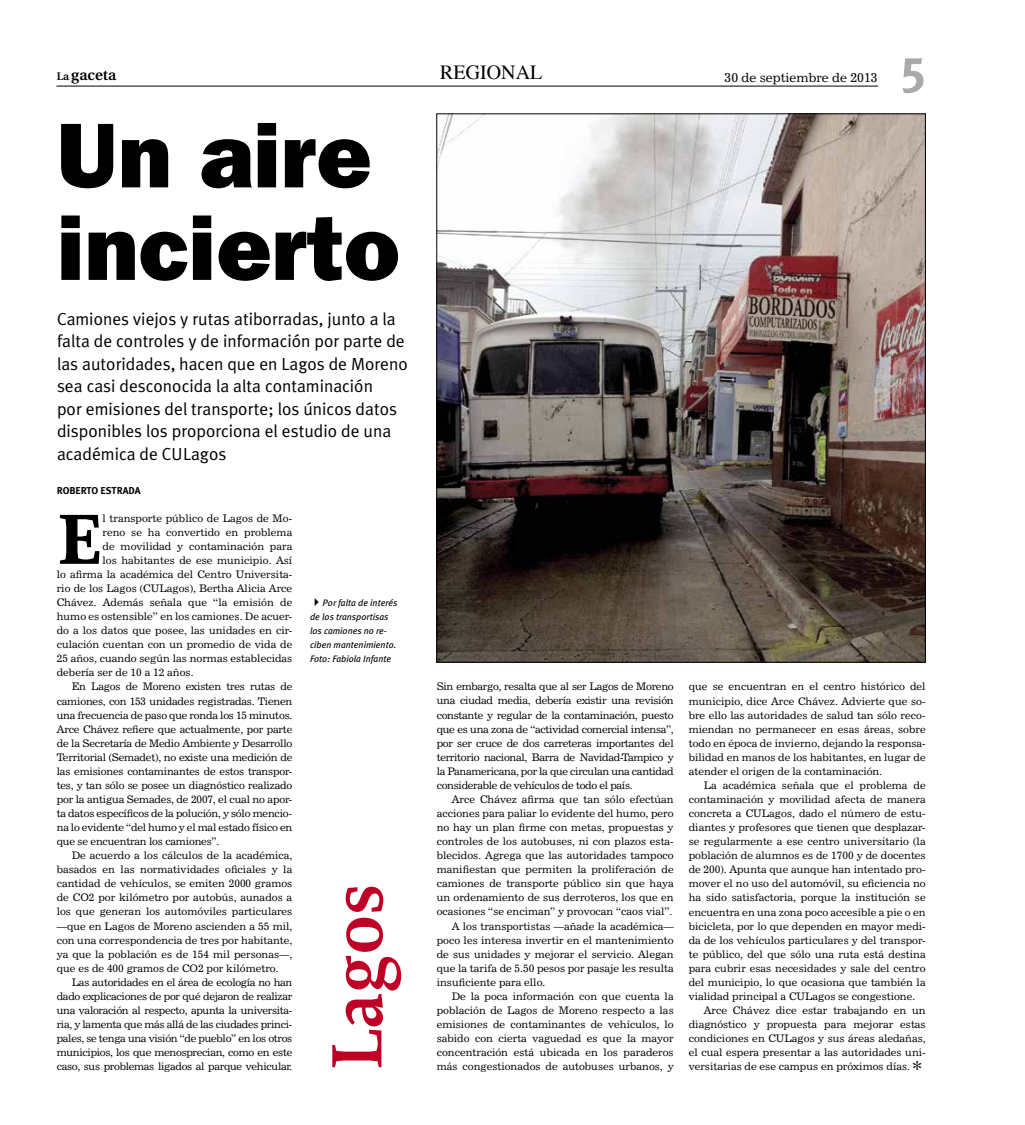
<style>
.page{position:relative;width:1025px;height:1125px;background:#fff}
.page>*{position:absolute;margin:0;border:0;box-sizing:border-box;transform-origin:0 0}
.t1{font:800 92.5px/92.5px "Franklin Gothic";color:#000}
.t2{font:600 75px "Proforma";color:#be0027}
.t3{font:700 74.88px "Proforma";color:#000}
.t4{font:700 50px "Meta Plus";color:#aaa}
.t5{font:20px "Times";color:#000}
.t6{font:17.5px/22.5px "Meta Plus Normal";color:#000}
.t7{font:600 15.12px "Utopia";color:#000}
.t8{font:12.5px "News 702 BT";color:#000}
.t9{font:10.25px/14.1px "News 702 BT";color:#000;text-align:justify}
.t10{font:10.25px "News 702 BT";letter-spacing:-.02em;color:#000}
.t11{font:10.25px "News 702 BT";letter-spacing:-.03em;color:#000}
.t12{font:700 10px "Meta Plus";color:#000}
.t13{font:italic 9.38px/14px "Meta Plus";color:#000}
.s1{font-size:11px}
.s2{font-family:"Monotype Sorts";font-size:12.5px}
</style>
<div class="page">
<hr style="left:56px;top:86px;width:821px;height:1px;background:#000">
<img style="left:438px;top:116px;width:485px;height:545px">
<h3 class="t7" style="left:57px;top:66px;width:61px"><span class="s1">La</span> gaceta</h3>
<h3 class="t5" style="left:440px;top:54px;width:104px">REGIONAL</h3>
<p class="t8" style="left:724px;top:70px;width:155px">30 de septiembre de 2013</p>
<h1 class="t1" style="left:57px;top:108px;width:344px">Un aire incierto</h1>
<p class="t6" style="left:57px;top:307px;width:352px">Camiones viejos y rutas atiborradas, junto a la falta de controles y de información por parte de las autoridades, hacen que en Lagos de Moreno sea casi desconocida la alta contaminación<br>por emisiones del transporte; los únicos datos disponibles los proporciona el estudio de una académica de CULagos</p>
<h3 class="t4" style="left:900px;top:38px;width:26px">5</h3>
<p class="t12" style="left:57px;top:484px;width:62px">ROBERTO ESTRADA</p>
<h3 class="t3" style="left:57px;top:492px;width:47px">E</h3>
<p class="t9" style="left:102px;top:511px;width:191px">l transporte público de Lagos de Mo-</p>
<p class="t9" style="left:102px;top:525px;width:191px">reno se ha convertido en problema</p>
<p class="t9" style="left:102px;top:539px;width:191px">de movilidad y contaminación para</p>
<p class="t9" style="left:102px;top:553px;width:191px">los habitantes de ese municipio. Así</p>
<p class="t9" style="left:57px;top:567px;width:237px">lo afirma la académica del Centro Universita-</p>
<p class="t9" style="left:57px;top:581px;width:237px">rio de los Lagos (CULagos), Bertha Alicia Arce</p>
<p class="t9" style="left:57px;top:595px;width:237px">Chávez. Además señala que “la emisión de</p>
<p class="t9" style="left:57px;top:609px;width:237px">humo es ostensible” en los camiones. De acuer-</p>
<p class="t9" style="left:57px;top:623px;width:237px">do a los datos que posee, las unidades en cir-</p>
<p class="t9" style="left:57px;top:637px;width:237px">culación cuentan con un promedio de vida de</p>
<p class="t9" style="left:57px;top:651px;width:237px">25 años, cuando según las normas establecidas</p>
<p class="t9" style="left:57px;top:666px;width:138px">debería ser de 10 a 12 años.</p>
<p class="t10" style="left:72px;top:680px;width:222px">En Lagos de Moreno existen tres rutas de</p>
<p class="t10" style="left:57px;top:694px;width:237px">camiones, con 153 unidades registradas. Tienen</p>
<p class="t10" style="left:57px;top:709px;width:237px">una frecuencia de paso que ronda los 15 minutos.</p>
<p class="t10" style="left:57px;top:723px;width:237px">Arce Chávez refiere que actualmente, por parte</p>
<p class="t10" style="left:57px;top:737px;width:237px">de la Secretaría de Medio Ambiente y Desarrollo</p>
<p class="t10" style="left:57px;top:751px;width:237px">Territorial (Semadet), no existe una medición de</p>
<p class="t10" style="left:57px;top:765px;width:237px">las emisiones contaminantes de estos transpor-</p>
<p class="t10" style="left:57px;top:779px;width:237px">tes, y tan sólo se posee un diagnóstico realizado</p>
<p class="t10" style="left:57px;top:793px;width:237px">por la antigua Semades, de 2007, el cual no apor-</p>
<p class="t10" style="left:57px;top:807px;width:237px">ta datos específicos de la polución, y sólo mencio-</p>
<p class="t10" style="left:57px;top:821px;width:237px">na lo evidente “del humo y el mal estado físico en</p>
<p class="t10" style="left:57px;top:835px;width:164px">que se encuentran los camiones”.</p>
<p class="t9" style="left:72px;top:848px;width:222px">De acuerdo a los cálculos de la académica,</p>
<p class="t9" style="left:57px;top:862px;width:237px">basados en las normatividades oficiales y la</p>
<p class="t9" style="left:57px;top:877px;width:237px">cantidad de vehículos, se emiten 2000 gramos</p>
<p class="t9" style="left:57px;top:891px;width:237px">de CO2 por kilómetro por autobús, aunados a</p>
<p class="t9" style="left:57px;top:905px;width:237px">los que generan los automóviles particulares</p>
<p class="t9" style="left:57px;top:919px;width:237px">—que en Lagos de Moreno ascienden a 55 mil,</p>
<p class="t9" style="left:57px;top:933px;width:237px">con una correspondencia de tres por habitante,</p>
<p class="t9" style="left:57px;top:947px;width:237px">ya que la población es de 154 mil personas—,</p>
<p class="t9" style="left:57px;top:961px;width:223px">que es de 400 gramos de CO2 por kilómetro.</p>
<p class="t11" style="left:72px;top:976px;width:222px">Las autoridades en el área de ecología no han</p>
<p class="t11" style="left:57px;top:990px;width:237px">dado explicaciones de por qué dejaron de realizar</p>
<p class="t11" style="left:57px;top:1004px;width:237px">una valoración al respecto, apunta la universita-</p>
<p class="t11" style="left:57px;top:1018px;width:237px">ria, y lamenta que más allá de las ciudades princi-</p>
<p class="t11" style="left:57px;top:1032px;width:237px">pales, se tenga una visión “de pueblo” en los otros</p>
<p class="t11" style="left:57px;top:1046px;width:237px">municipios, los que menosprecian, como en este</p>
<p class="t11" style="left:57px;top:1060px;width:237px">caso, sus problemas ligados al parque vehicular.</p>
<p class="t13" style="left:310px;top:596px;width:89px">✔Por falta de interés de los transportisas los camiones no re&shy;ciben mantenimiento.<br>Foto: Fabiola Infante</p>
<h2 class="t2" style="left:310px;top:1070px;width:188px;rotate:-90deg">Lagos</h2>
<p class="t9" style="left:436px;top:680px;width:238px">Sin embargo, resalta que al ser Lagos de Moreno una ciudad media, debería existir una revisión constante y regular de la contaminación, puesto que es una zona de “actividad comercial intensa”, por ser cruce de dos carreteras importantes del territorio nacional, Barra de Navidad-Tampico y la Panamericana, por la que circulan una cantidad considerable de vehículos de todo el país.</p>
<p class="t9" style="left:451px;top:792px;width:223px">Arce Chávez afirma que tan sólo efectúan</p>
<p class="t9" style="left:436px;top:806px;width:238px">acciones para paliar lo evidente del humo, pero</p>
<p class="t9" style="left:436px;top:820px;width:238px">no hay un plan firme con metas, propuestas y</p>
<p class="t9" style="left:436px;top:834px;width:238px">controles de los autobuses, ni con plazos esta-</p>
<p class="t9" style="left:436px;top:848px;width:238px">blecidos. Agrega que las autoridades tampoco</p>
<p class="t9" style="left:436px;top:862px;width:238px">manifiestan que permiten la proliferación de</p>
<p class="t9" style="left:436px;top:876px;width:238px">camiones de transporte público sin que haya</p>
<p class="t9" style="left:436px;top:891px;width:238px">un ordenamiento de sus derroteros, los que en</p>
<p class="t9" style="left:436px;top:905px;width:237px">ocasiones “se enciman” y provocan “caos vial”.</p>
<p class="t9" style="left:451px;top:919px;width:223px">A los transportistas —añade la académica—</p>
<p class="t9" style="left:436px;top:933px;width:238px">poco les interesa invertir en el mantenimiento</p>
<p class="t9" style="left:436px;top:947px;width:238px">de sus unidades y mejorar el servicio. Alegan</p>
<p class="t9" style="left:436px;top:961px;width:238px">que la tarifa de 5.50 pesos por pasaje les resulta</p>
<p class="t9" style="left:436px;top:975px;width:110px">insuficiente para ello.</p>
<p class="t9" style="left:451px;top:989px;width:223px">De la poca información con que cuenta la</p>
<p class="t9" style="left:436px;top:1003px;width:238px">población de Lagos de Moreno respecto a las</p>
<p class="t9" style="left:436px;top:1017px;width:238px">emisiones de contaminantes de vehículos, lo</p>
<p class="t9" style="left:436px;top:1031px;width:238px">sabido con cierta vaguedad es que la mayor</p>
<p class="t9" style="left:436px;top:1045px;width:238px">concentración está ubicada en los paraderos</p>
<p class="t9" style="left:436px;top:1059px;width:238px">más congestionados de autobuses urbanos, y</p>
<p class="t9" style="left:688px;top:680px;width:238px">que se encuentran en el centro histórico del municipio, dice Arce Chávez. Advierte que so&shy;bre ello las autoridades de salud tan sólo reco&shy;miendan no permanecer en esas áreas, sobre todo en época de invierno, dejando la responsa&shy;bilidad en manos de los habitantes, en lugar de atender el origen de la contaminación.</p>
<p class="t9" style="left:688px;top:778px;width:238px;text-indent:15px">La académica señala que el problema de contaminación y movilidad afecta de manera concreta a CULagos, dado el número de estu&shy;diantes y profesores que tienen que desplazar&shy;se regularmente a ese centro universitario (la población de alumnos es de 1700 y de docentes de 200). Apunta que aunque han intentado pro&shy;mover el no uso del automóvil, su eficiencia no ha sido satisfactoria, porque la institución se encuentra en una zona poco accesible a pie o en bicicleta, por lo que dependen en mayor medi&shy;da de los vehículos particulares y del transpor&shy;te público, del que sólo una ruta está destina para cubrir esas necesidades y sale del centro del municipio, lo que ocasiona que también la vialidad principal a CULagos se congestione.</p>
<p class="t9" style="left:688px;top:1003px;width:238px;text-indent:15px">Arce Chávez dice estar trabajando en un diagnóstico y propuesta para mejorar estas condiciones en CULagos y sus áreas aledañas, el cual espera presentar a las autoridades uni&shy;versitarias de ese campus en próximos días. <span class="s2">[</span></p>
</div>
